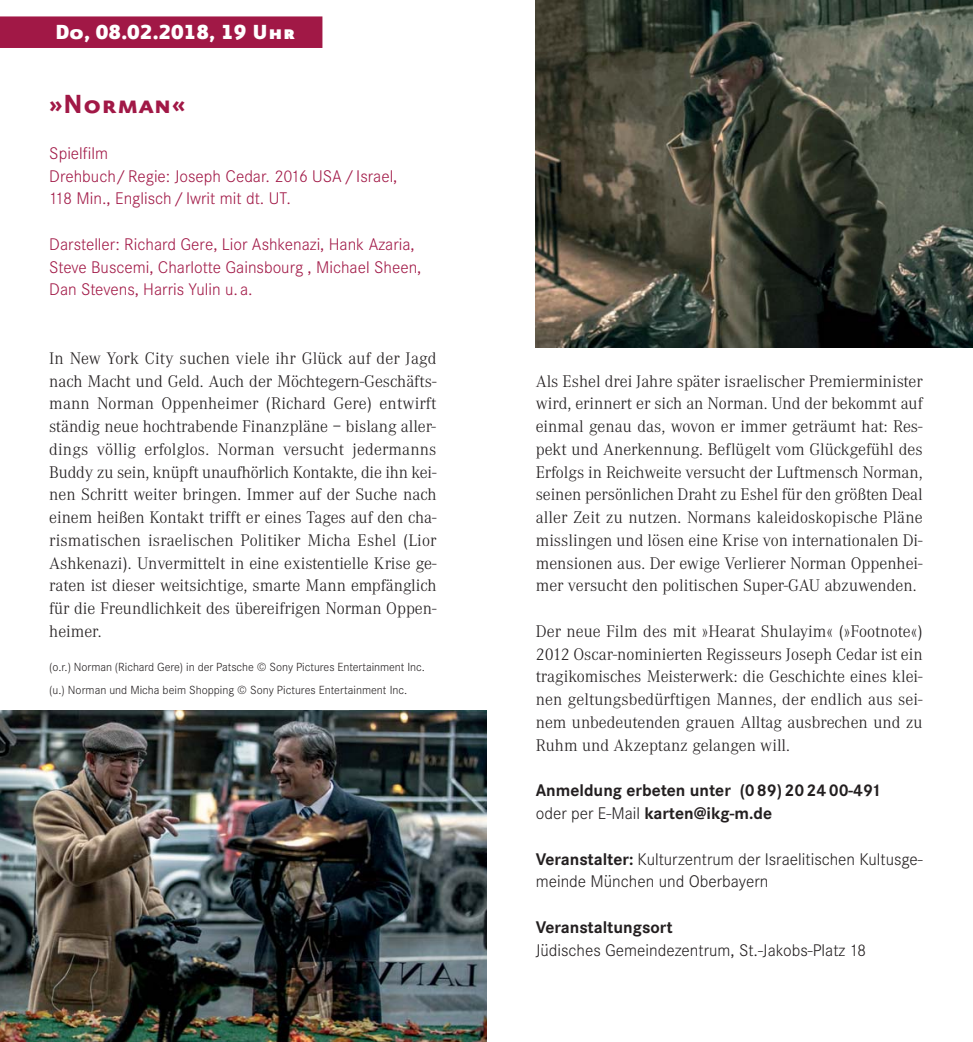
<style>
.page{position:relative;width:973px;height:1042px;background:#fff}
.page>*{position:absolute;margin:0;border:0;box-sizing:border-box;transform-origin:0 0}
.t1{font:31.5px "Eureka Sans Bold Caps";color:#a11846}
.t2{font:24.5px "Eureka Sans Black Caps";color:#fff}
.t3{font:300 17.5px/22.8px "Corporate A";color:#231f20;text-align:justify}
.t4{font:300 17.5px/22.8px "Corporate S";color:#a11846}
.t5{font:300 17.5px/22.8px "Corporate S";color:#231f20}
.t6{font:700 17.5px/22.8px "Corporate S";color:#231f20}
.t7{font:300 12.25px/22.8px "Corporate S";letter-spacing:-.005em;color:#231f20}
.s1{font-weight:300}
.s2{font-weight:700}
</style>
<div class="page">
<img style="left:536px;top:0;width:436px;height:348px">
<div style="left:0;top:16px;width:322px;height:32px;background:#a11846"></div>
<img style="left:0;top:710px;width:486px;height:331px">
<h2 class="t2" style="left:55px;top:16px;width:242px">Do, 08.02.2018, 19 Uhr</h2>
<h1 class="t1" style="left:49px;top:84px;width:138px">»Norman«</h1>
<p class="t4" style="left:49px;top:144px;width:350px">Spielfilm<br>Drehbuch/ Regie: Joseph Cedar. 2016 USA / Israel,<br>118 Min., Englisch / Iwrit mit dt. UT.</p>
<p class="t4" style="left:49px;top:235px;width:374px">Darsteller: Richard Gere, Lior Ashkenazi, Hank Azaria,<br>Steve Buscemi, Charlotte Gainsbourg , Michael Sheen,<br>Dan Stevens, Harris Yulin u. a.</p>
<p class="t3" style="left:49px;top:348px;width:389px">In New York City suchen viele ihr Glück auf der Jagd nach Macht und Geld. Auch der Möchtegern-Geschäfts&shy;mann Norman Oppenheimer (Richard Gere) entwirft ständig neue hochtrabende Finanzpläne – bislang aller&shy;dings völlig erfolglos. Norman versucht jedermanns Buddy zu sein, knüpft unaufhörlich Kontakte, die ihn kei&shy;nen Schritt weiter bringen. Immer auf der Suche nach einem heißen Kontakt trifft er eines Tages auf den cha&shy;rismatischen israelischen Politiker Micha Eshel (Lior Ashkenazi). Unvermittelt in eine existentielle Krise ge&shy;raten ist dieser weitsichtige, smarte Mann empfänglich für die Freundlichkeit des übereifrigen Norman Oppen&shy;heimer.</p>
<p class="t7" style="left:49px;top:657px;width:377px">(o.r.) Norman (Richard Gere) in der Patsche © Sony Pictures Entertainment Inc. (u.) Norman und Micha beim Shopping © Sony Pictures Entertainment Inc.</p>
<p class="t3" style="left:536px;top:371px;width:388px">Als Eshel drei Jahre später israelischer Premierminister wird, erinnert er sich an Norman. Und der bekommt auf einmal genau das, wovon er immer geträumt hat: Res&shy;pekt und Anerkennung. Beflügelt vom Glückgefühl des Erfolgs in Reichweite versucht der Luftmensch Norman, seinen persönlichen Draht zu Eshel für den größten Deal aller Zeit zu nutzen. Normans kaleidoskopische Pläne misslingen und lösen eine Krise von internationalen Di&shy;mensionen aus. Der ewige Verlierer Norman Oppenhei&shy;mer versucht den politischen Super-GAU abzuwenden.</p>
<p class="t3" style="left:536px;top:621px;width:388px">Der neue Film des mit »Hearat Shulayim« (»Footnote«)<br>2012 Oscar-nominierten Regisseurs Joseph Cedar ist ein tragikomisches Meisterwerk: die Geschichte eines klei&shy;nen geltungsbedürftigen Mannes, der endlich aus sei&shy;nem unbedeutenden grauen Alltag ausbrechen und zu Ruhm und Akzeptanz gelangen will.</p>
<p class="t6" style="left:536px;top:780px;width:347px">Anmeldung erbeten unter (0 89) 20 24 00-491 <span class="s1">oder per E-Mail</span> karten@ikg-m.de</p>
<p class="t5" style="left:536px;top:849px;width:388px"><span class="s2">Veranstalter:</span> Kulturzentrum der Israelitischen Kultus ge&shy;meinde München und Oberbayern</p>
<p class="t6" style="left:536px;top:916px;width:139px">Veranstaltungsort</p>
<p class="t5" style="left:536px;top:940px;width:332px">Jüdisches Gemeindezentrum, St.-Jakobs-Platz 18</p>
</div>
